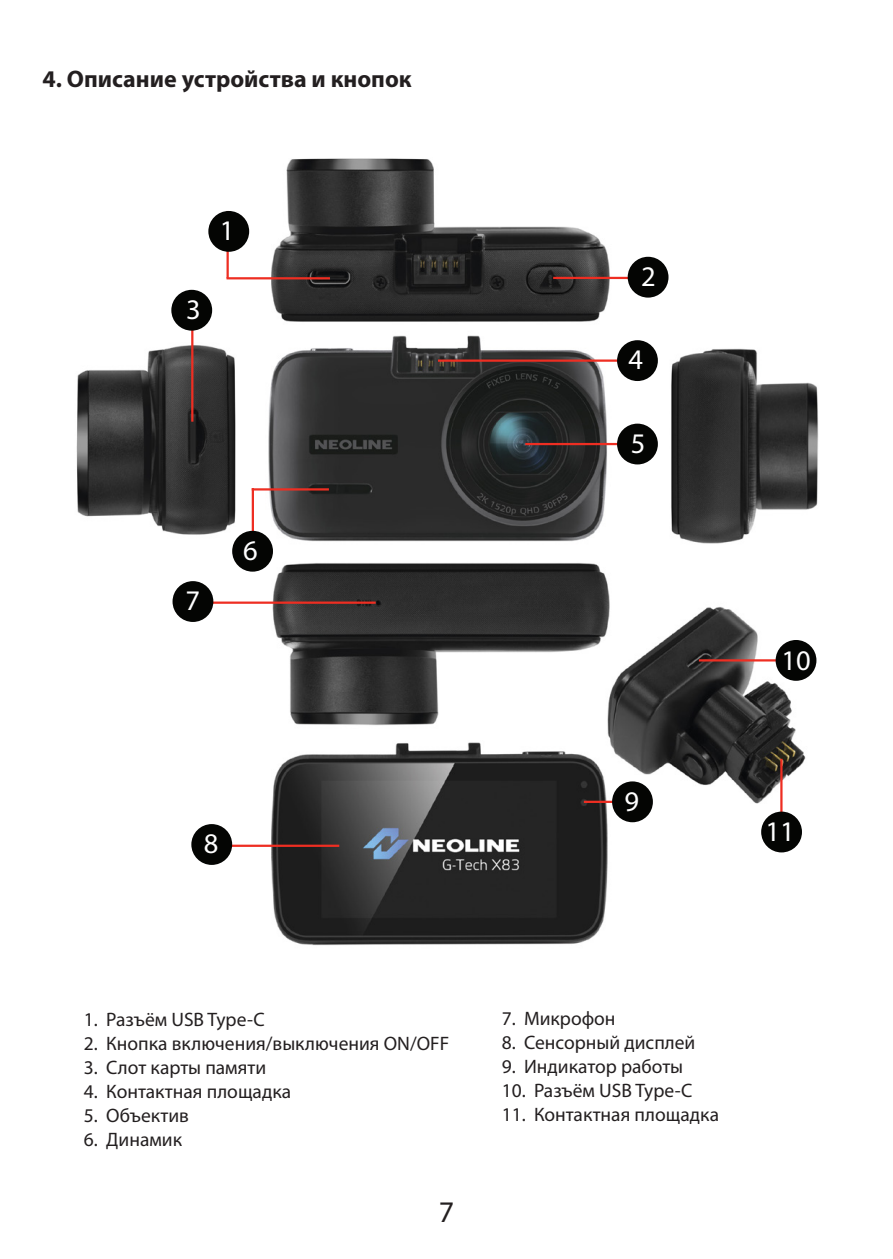
<style>
.page{position:relative;width:893px;height:1259px;background:#fff}
.page>*{position:absolute;margin:0;border:0;box-sizing:border-box;transform-origin:0 0}
.t1{font:30px "Myriad Pro";color:#231f20}
.t2{font:28.5px "Myriad Pro";color:#fff}
.t3{font:700 24px "Myriad Pro";color:#231f20}
.t4{font:19.5px "Myriad Pro";color:#231f20}
</style>
<div class="page">
<img style="left:76px;top:158px;width:743px;height:788px">
<hr style="left:227px;top:277px;width:103px;height:2px;background:#ee2e22">
<hr style="left:553px;top:277px;width:87px;height:2px;background:#ee2e22">
<hr style="left:525px;top:443px;width:115px;height:2px;background:#ee2e22">
<hr style="left:438px;top:359px;width:202px;height:3px;background:#ee2e22">
<hr style="left:191px;top:294px;width:2px;height:128px;background:#ee2e22">
<hr style="left:252px;top:488px;width:2px;height:67px;background:#ee2e22">
<hr style="left:227px;top:211px;width:2px;height:67px;background:#ee2e22">
<hr style="left:207px;top:601px;width:169px;height:3px;background:#ee2e22">
<hr style="left:780px;top:759px;width:2px;height:73px;background:#ee2e22">
<hr style="left:699px;top:659px;width:85px;height:2px;background:#ee2e22">
<hr style="left:584px;top:800px;width:40px;height:3px;background:#ee2e22">
<hr style="left:219px;top:844px;width:120px;height:3px;background:#ee2e22">
<hr style="left:252px;top:488px;width:77px;height:2px;background:#ee2e22">
<div style="left:171px;top:290px;width:41px;height:41px;background:#040503;border-radius:50%"></div>
<div style="left:232px;top:531px;width:41px;height:40px;background:#040503;border-radius:50%"></div>
<div style="left:628px;top:257px;width:40px;height:41px;background:#040503;border-radius:50%"></div>
<div style="left:208px;top:211px;width:41px;height:41px;background:#040503;border-radius:50%"></div>
<div style="left:617px;top:423px;width:41px;height:41px;background:#040503;border-radius:50%"></div>
<div style="left:617px;top:340px;width:41px;height:41px;background:#040503;border-radius:50%"></div>
<div style="left:173px;top:581px;width:40px;height:41px;background:#040503;border-radius:50%"></div>
<div style="left:761px;top:811px;width:41px;height:41px;background:#040503;border-radius:50%"></div>
<div style="left:612px;top:781px;width:41px;height:41px;background:#040503;border-radius:50%"></div>
<div style="left:191px;top:824px;width:41px;height:41px;background:#040503;border-radius:50%"></div>
<div style="left:776px;top:640px;width:40px;height:41px;background:#040503;border-radius:50%"></div>
<p class="t3" style="left:43px;top:63px;width:371px">4. Описание устройства и кнопок</p>
<p class="t2" style="left:220px;top:213px;width:16px">1</p>
<p class="t2" style="left:186px;top:292px;width:16px">3</p>
<p class="t2" style="left:185px;top:583px;width:16px">7</p>
<p class="t2" style="left:243px;top:533px;width:16px">6</p>
<p class="t2" style="left:204px;top:826px;width:16px">8</p>
<p class="t2" style="left:641px;top:259px;width:16px">2</p>
<p class="t2" style="left:628px;top:342px;width:16px">4</p>
<p class="t2" style="left:631px;top:426px;width:16px">5</p>
<p class="t2" style="left:624px;top:783px;width:16px">9</p>
<p class="t2" style="left:782px;top:643px;width:31px">10</p>
<p class="t2" style="left:766px;top:813px;width:31px">11</p>
<p class="t4" style="left:84px;top:1007px;width:182px">1. Разъём USB Type-C</p>
<p class="t4" style="left:84px;top:1031px;width:367px">2. Кнопка включения/выключения ON/OFF</p>
<p class="t4" style="left:84px;top:1055px;width:184px">3. Слот карты памяти</p>
<p class="t4" style="left:84px;top:1079px;width:209px">4. Контактная площадка</p>
<p class="t4" style="left:84px;top:1103px;width:107px">5. Объектив</p>
<p class="t4" style="left:84px;top:1127px;width:100px">6. Динамик</p>
<h1 class="t1" style="left:439px;top:1193px;width:17px">7</h1>
<p class="t4" style="left:502px;top:1006px;width:115px">7. Микрофон</p>
<p class="t4" style="left:502px;top:1030px;width:195px">8. Сенсорный дисплей</p>
<p class="t4" style="left:502px;top:1054px;width:183px">9. Индикатор работы</p>
<p class="t4" style="left:502px;top:1078px;width:192px">10. Разъём USB Type-C</p>
<p class="t4" style="left:502px;top:1102px;width:219px">11. Контактная площадка</p>
</div>
